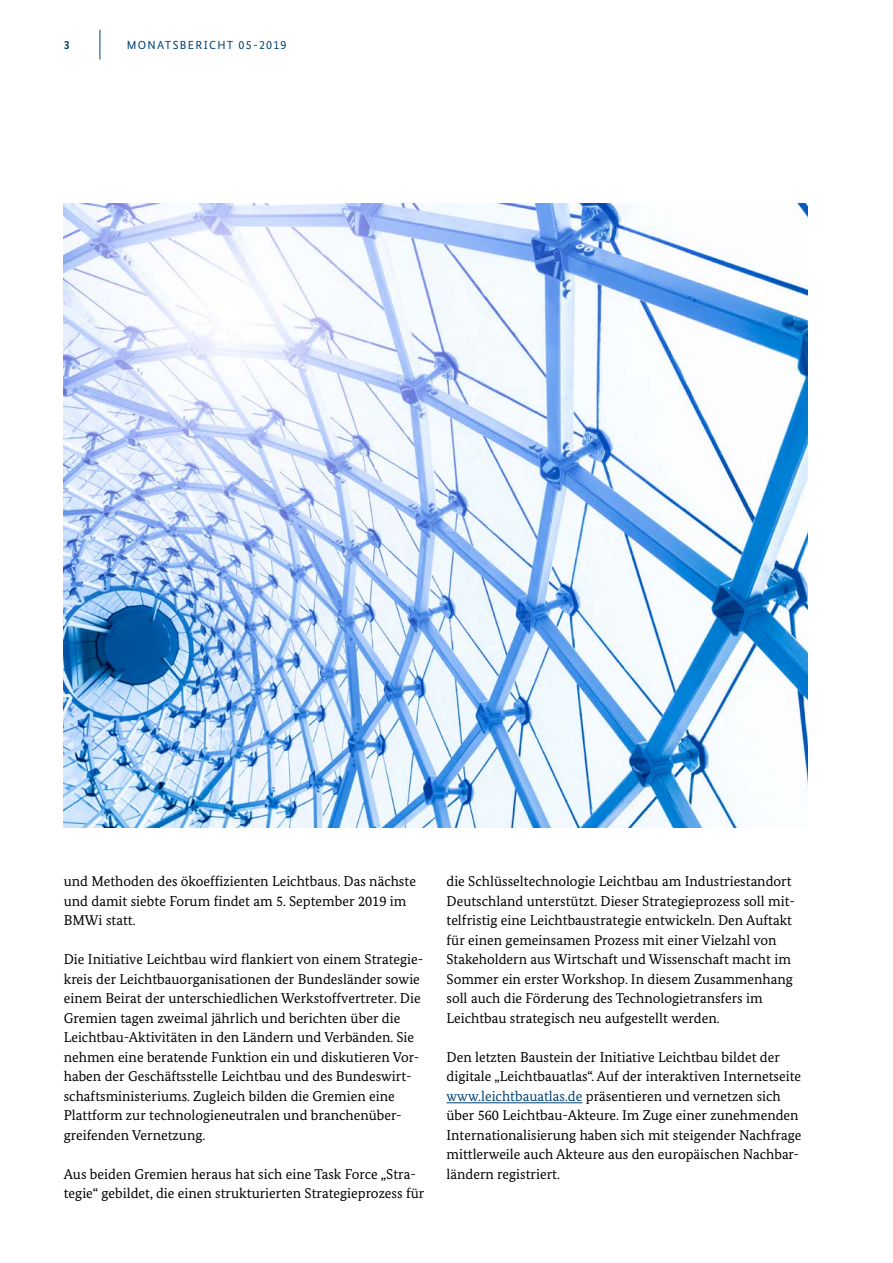
<style>
.page{position:relative;width:893px;height:1263px;background:#fff}
.page>*{position:absolute;margin:0;border:0;box-sizing:border-box;transform-origin:0 0}
.t1{font:14.25px/19.5px "Bundes Serif";color:#000}
.t2{font:700 12px "Bundes Sans";color:#004377}
.t3{font:11.7px "Bundes Sans";letter-spacing:.11em;color:#004377}
.s1{font-size:12px}
.s2{color:#004377}
</style>
<div class="page">
<hr style="left:100px;top:30px;width:1px;height:30px;background:#004377">
<hr style="left:446px;top:1102px;width:136px;height:1px;background:#004377">
<img style="left:64px;top:204px;width:744px;height:624px">
<p class="t2" style="left:64px;top:38px;width:7px">3</p>
<p class="t3" style="left:127px;top:38px;width:161px">MONATSBERICHT <span class="s1">05-2019</span></p>
<p class="t1" style="left:64px;top:872px;width:354px">und Methoden des ökoeffizienten Leichtbaus. Das nächste und damit siebte Forum findet am 5. September 2019 im<br>BMWi statt.</p>
<p class="t1" style="left:64px;top:950px;width:361px">Die Initiative Leichtbau wird flankiert von einem Strategie&shy;kreis der Leichtbauorganisationen der Bundesländer sowie einem Beirat der unterschiedlichen Werkstoffvertreter. Die Gremien tagen zweimal jährlich und berichten über die Leichtbau-Aktivitäten in den Ländern und Verbänden. Sie nehmen eine beratende Funktion ein und diskutieren Vor&shy;haben der Geschäftsstelle Leichtbau und des Bundeswirt&shy;schaftsministeriums. Zugleich bilden die Gremien eine Plattform zur technologieneutralen und branchenüber&shy;greifenden Vernetzung.</p>
<p class="t1" style="left:64px;top:1164px;width:362px">Aus beiden Gremien heraus hat sich eine Task Force „Stra&shy;tegie“ gebildet, die einen strukturierten Strategieprozess für</p>
<p class="t1" style="left:446px;top:872px;width:350px">die Schlüsseltechnologie Leichtbau am Industriestandort Deutschland unterstützt. Dieser Strategieprozess soll mit&shy;telfristig eine Leichtbaustrategie entwickeln. Den Auftakt für einen gemeinsamen Prozess mit einer Vielzahl von Stakeholdern aus Wirtschaft und Wissenschaft macht im Sommer ein erster Workshop. In diesem Zusammenhang soll auch die Förderung des Technologietransfers im Leichtbau strategisch neu aufgestellt werden.</p>
<p class="t1" style="left:446px;top:1047px;width:356px">Den letzten Baustein der Initiative Leichtbau bildet der digitale „Leichtbauatlas“. Auf der interaktiven Internetseite <span class="s2">www.leichtbauatlas.de</span> präsentieren und vernetzen sich über 560 Leichtbau-Akteure. Im Zuge einer zunehmenden Internationalisierung haben sich mit steigender Nachfrage mittlerweile auch Akteure aus den europäischen Nachbar&shy;ländern registriert.</p>
</div>
